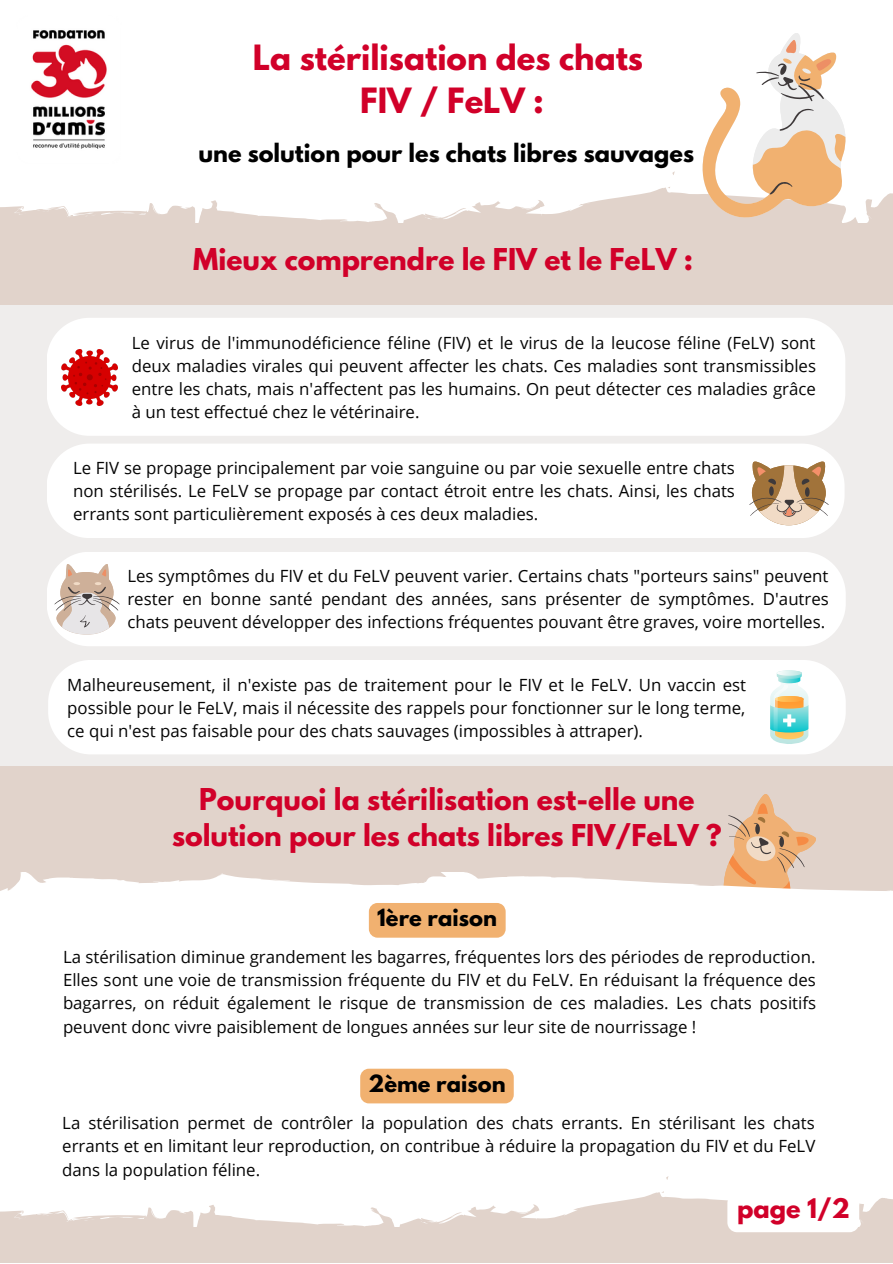
<style>
.page{position:relative;width:893px;height:1264px;background:#fff}
.page>*{position:absolute;margin:0;border:0;box-sizing:border-box;transform-origin:0 0}
.t1{font:700 30.9px "League Spartan";color:#d10029}
.t2{font:700 26.7px/36.8px "League Spartan";color:#d10029;text-align:center}
.t3{font:700 24px "League Spartan";color:#d10029}
.t4{font:700 22.35px "League Spartan";color:#000}
.t5{font:700 21px "League Spartan";color:#000}
.t6{font:16.8px/23.1px "Open Sans";color:#050505;text-align:justify}
</style>
<div class="page">
<div style="left:0;top:0;width:892px;height:1262px;background:#e1d3cb"></div>
<div style="left:0;top:0;width:892px;height:222px;background:#fff"></div>
<img style="left:17px;top:16px;width:104px;height:147px">
<div style="left:0;top:305px;width:892px;height:460px;background:#efedec"></div>
<div style="left:47px;top:318px;width:798px;height:118px;background:#fff;border-radius:43px"></div>
<div style="left:47px;top:443px;width:797px;height:95px;background:#fff;border-radius:43px"></div>
<svg style="left:702px;top:33px;width:143px;height:184px;background:#f2ddc8"></svg>
<img style="left:61px;top:349px;width:56px;height:56px">
<div style="left:47px;top:551px;width:798px;height:95px;background:#fff;border-radius:43px"></div>
<div style="left:48px;top:660px;width:797px;height:94px;background:#fff;border-radius:43px"></div>
<svg style="left:725px;top:794px;width:90px;height:78px"></svg>
<div style="left:0;top:872px;width:892px;height:354px;background:#fff"></div>
<svg style="left:749px;top:461px;width:79px;height:64px"></svg>
<svg style="left:54px;top:564px;width:66px;height:70px"></svg>
<svg style="left:770px;top:670px;width:38px;height:74px"></svg>
<div style="left:369px;top:903px;width:136px;height:34px;background:#f1b170"></div>
<div style="left:360px;top:1068px;width:153px;height:35px;background:#f1b170"></div>
<div style="left:727px;top:1193px;width:132px;height:39px;background:#fff"></div>
<p class="t1" style="left:253px;top:42px;width:392px">La stérilisation des chats</p>
<p class="t1" style="left:360px;top:85px;width:185px">FIV / FeLV :</p>
<p class="t4" style="left:198px;top:142px;width:497px">une solution pour les chats libres sauvages</p>
<p class="t2" style="left:193px;top:245px;width:501px">Mieux comprendre le FIV et le FeLV :</p>
<p class="t6" style="left:132px;top:330px;width:685px">Le virus de l'immunodéficience féline (FIV) et le virus de la leucose féline (FeLV) sont deux maladies virales qui peuvent affecter les chats. Ces maladies sont transmissibles entre les chats, mais n'affectent pas les humains. On peut détecter ces maladies grâce à un test effectué chez le vétérinaire.</p>
<p class="t6" style="left:73px;top:456px;width:663px">Le FIV se propage principalement par voie sanguine ou par voie sexuelle entre chats non stérilisés. Le FeLV se propage par contact étroit entre les chats. Ainsi, les chats errants sont particulièrement exposés à ces deux maladies.</p>
<p class="t6" style="left:127px;top:564px;width:703px">Les symptômes du FIV et du FeLV peuvent varier. Certains chats "porteurs sains" peuvent rester en bonne santé pendant des années, sans présenter de symptômes. D'autres chats peuvent développer des infections fréquentes pouvant être graves, voire mortelles.</p>
<p class="t6" style="left:67px;top:672px;width:680px">Malheureusement, il n'existe pas de traitement pour le FIV et le FeLV. Un vaccin est possible pour le FeLV, mais il nécessite des rappels pour fonctionner sur le long terme, ce qui n'est pas faisable pour des chats sauvages (impossibles à attraper).</p>
<p class="t2" style="left:172px;top:783px;width:551px">Pourquoi la stérilisation est-elle une solution pour les chats libres FIV/FeLV ?</p>
<p class="t5" style="left:377px;top:907px;width:121px">1ère raison</p>
<p class="t6" style="left:63px;top:945px;width:754px">La stérilisation diminue grandement les bagarres, fréquentes lors des périodes de reproduction.<br>Elles sont une voie de transmission fréquente du FIV et du FeLV. En réduisant la fréquence des bagarres, on réduit également le risque de transmission de ces maladies. Les chats positifs peuvent donc vivre paisiblement de longues années sur leur site de nourrissage !</p>
<p class="t5" style="left:368px;top:1072px;width:138px">2ème raison</p>
<p class="t6" style="left:62px;top:1111px;width:754px">La stérilisation permet de contrôler la population des chats errants. En stérilisant les chats errants et en limitant leur reproduction, on contribue à réduire la propagation du FIV et du FeLV dans la population féline.</p>
<p class="t3" style="left:737px;top:1196px;width:114px">page 1/2</p>
</div>
